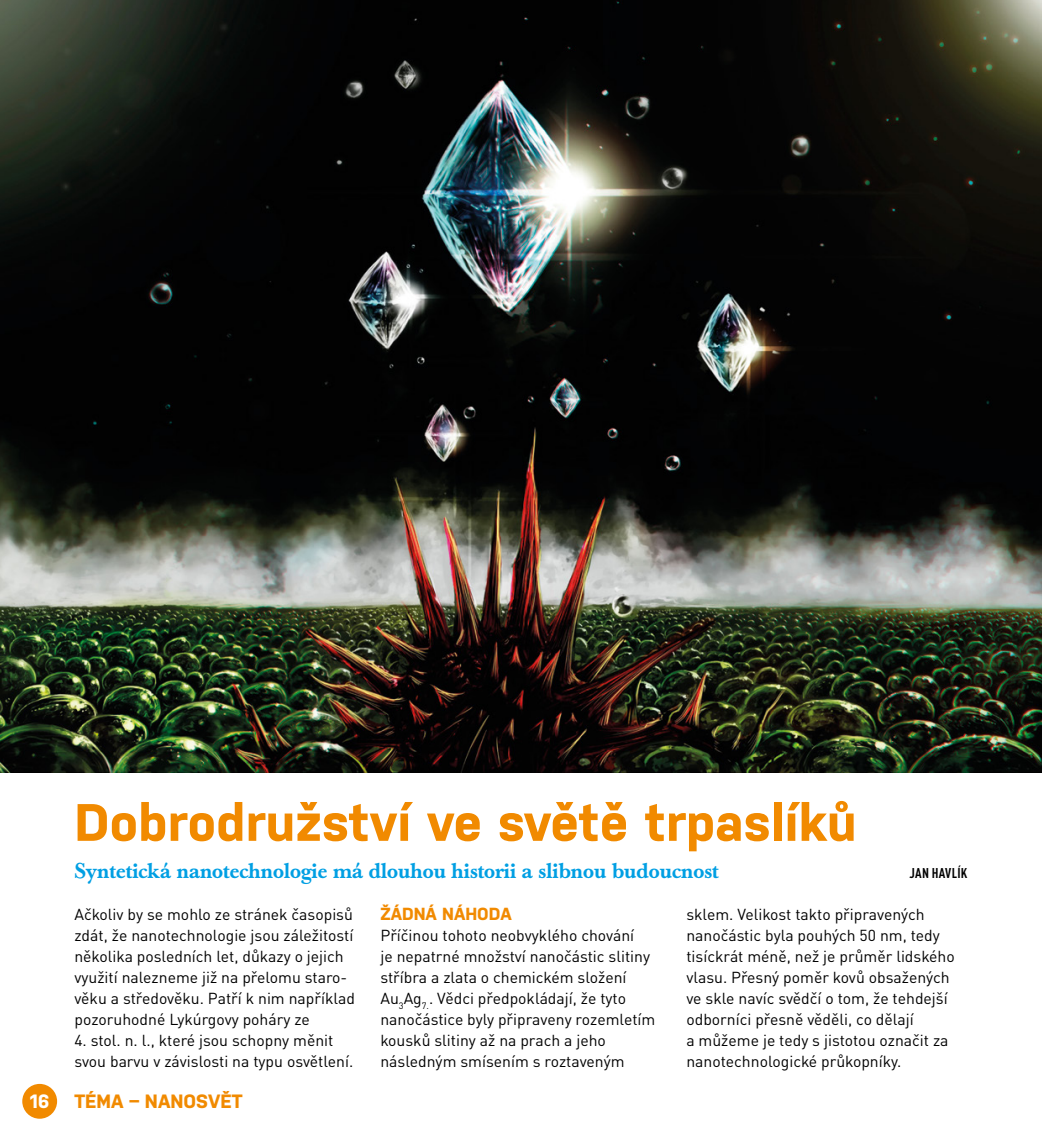
<style>
.page{position:relative;width:1042px;height:1141px;background:#fff}
.page>*{position:absolute;margin:0;border:0;box-sizing:border-box;transform-origin:0 0}
.t1{font:700 52.5px "Nudista";color:#f18a00}
.t2{font:500 21px "Baskerville Book Pro";color:#009fe3}
.t3{font:700 19.25px "Nudista";color:#f18a00}
.t4{font:700 19.25px "Nudista";color:#fff}
.t5{font:700 17.5px "Nudista";color:#f18a00}
.t6{font:15.75px/21px "DIN Pro";color:#000}
.t7{font:700 condensed 14px "DIN Pro";letter-spacing:.02em;color:#000}
</style>
<div class="page">
<img style="left:0;top:0;width:1042px;height:773px">
<div style="left:22px;top:1084px;width:35px;height:35px;background:#f18a00;border-radius:50%"></div>
<h1 class="t1" style="left:74px;top:784px;width:784px">Dobrodružství ve světě trpaslíků</h1>
<h2 class="t2" style="left:74px;top:857px;width:646px">Syntetická nanotechnologie má dlouhou historii a slibnou budoucnost</h2>
<p class="t7" style="left:909px;top:862px;width:59px">JAN HAVLÍK</p>
<p class="t6" style="left:74px;top:902px;width:282px">Ačkoliv by se mohlo ze stránek časopisů zdát, že nanotechnologie jsou záležitostí několika posledních let, důkazy o jejich využití nalezneme již na přelomu staro&shy;věku a středověku. Patří k nim například pozoruhodné Lykúrgovy poháry ze</p>
<p class="t6" style="left:74px;top:1028px;width:280px">4. stol. n. l., které jsou schopny měnit svou barvu v závislosti na typu osvětlení.</p>
<p class="t4" style="left:30px;top:1088px;width:21px">16</p>
<p class="t3" style="left:74px;top:1088px;width:170px">téma – nanosvět</p>
<p class="t5" style="left:380px;top:901px;width:133px">Žádná náhoda</p>
<p class="t6" style="left:380px;top:923px;width:276px">Příčinou tohoto neobvyklého chování<br>je nepatrné množství nanočástic slitiny stříbra a zlata o chemickém složení Au<sub>3</sub>Ag<sub>7.</sub>. Vědci předpokládají, že tyto nanočástice byly připraveny rozemletím kousků slitiny až na prach a jeho následným smísením s roztaveným</p>
<p class="t6" style="left:686px;top:902px;width:270px">sklem. Velikost takto připravených nanočástic byla pouhých 50 nm, tedy tisíckrát méně, než je průměr lidského vlasu. Přesný poměr kovů obsažených ve skle navíc svědčí o tom, že tehdejší odborníci přesně věděli, co dělají<br>a můžeme je tedy s jistotou označit za nanotechnologické průkopníky.</p>
</div>
